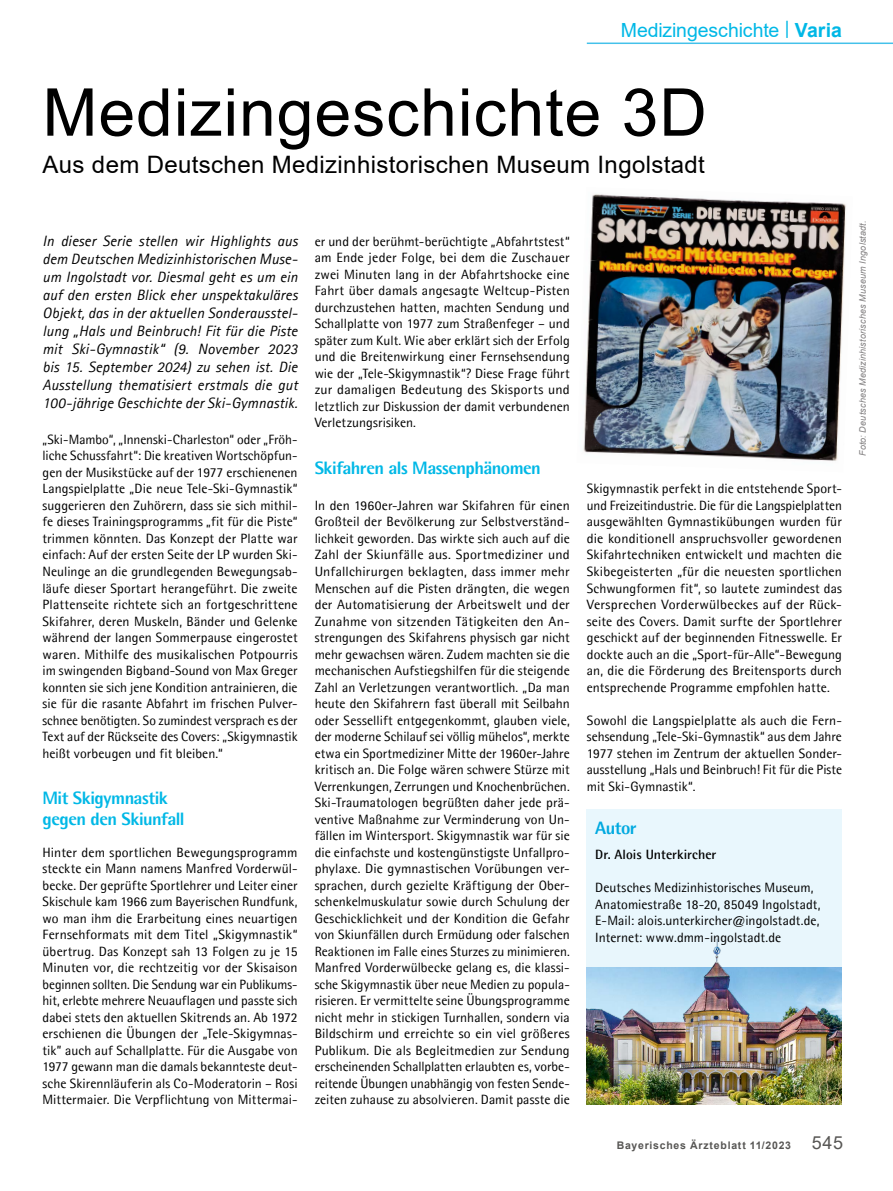
<style>
.page{position:relative;width:893px;height:1191px;background:#fff}
.page>*{position:absolute;margin:0;border:0;box-sizing:border-box;transform-origin:0 0}
.t1{font:66px "Arial";letter-spacing:.015em;color:#000}
.t2{font:24px "Arial";letter-spacing:.015em;color:#000}
.t3{font:19.5px "Arial";letter-spacing:-.005em;color:#00b8e6}
.t4{font:800 18px/21px "Agfa Rotis Semisans";letter-spacing:-.03em;color:#00b8e6}
.t5{font:800 18px "Agfa Rotis Semisans";letter-spacing:-.03em;color:#00a9e0}
.t6{font:italic 15px/18px "Agfa Rotis Sans Serif";letter-spacing:.005em;color:#000;text-align:justify}
.t7{font:13.5px/16.5px "Agfa Rotis Semisans";letter-spacing:.005em;color:#000;text-align:justify}
.t8{font:700 13.5px "Agfa Rotis Semisans";letter-spacing:.005em;color:#000}
.t9{font:700 10.5px "Arial";letter-spacing:.07em;color:#575654}
.t10{font:italic 9px "Arial";letter-spacing:.02em;color:#838182}
.s1{font-weight:700}
.s2{font-weight:400;font-size:18px}
</style>
<div class="page">
<hr style="left:587px;top:43px;width:306px;height:1px;background:#44c1ea">
<img style="left:583px;top:194px;width:263px;height:267px">
<div style="left:587px;top:809px;width:255px;height:187px;background:#e9f7fd"></div>
<img style="left:587px;top:1029px;width:255px;height:75px">
<img style="left:587px;top:938px;width:255px;height:91px">
<h3 class="t3" style="left:621px;top:16px;width:223px">Medizingeschichte <sup>|</sup> <span class="s1">Varia</span></h3>
<h1 class="t1" style="left:43px;top:67px;width:666px">Medizingeschichte 3D</h1>
<h2 class="t2" style="left:43px;top:148px;width:664px">Aus dem Deutschen Medizinhistorischen Museum Ingolstadt</h2>
<p class="t6" style="left:43px;top:232px;width:257px">In dieser Serie stellen wir Highlights aus dem Deutschen Medizinhistorischen Muse&shy;um Ingolstadt vor. Diesmal geht es um ein auf den ersten Blick eher unspektakuläres Objekt, das in der aktuellen Sonderausstel&shy;lung „Hals und Beinbruch! Fit für die Piste mit Ski-Gymnastik“ (9. November 2023 bis 15. September 2024) zu sehen ist. Die Ausstellung thematisiert erstmals die gut 100-jährige Geschichte der Ski-Gymnastik.</p>
<p class="t7" style="left:43px;top:431px;width:257px">„Ski-Mambo“, „Innenski-Charleston“ oder „Fröh&shy;liche Schussfahrt“: Die kreativen Wortschöpfun&shy;gen der Musikstücke auf der 1977 erschienenen Langspielplatte „Die neue Tele-Ski-Gymnastik“ suggerieren den Zuhörern, dass sie sich mithil&shy;fe dieses Trainingsprogramms „fit für die Piste“ trimmen könnten. Das Konzept der Platte war einfach: Auf der ersten Seite der LP wurden Ski-Neulinge an die grundlegenden Bewegungsab&shy;läufe dieser Sportart herangeführt. Die zweite Plattenseite richtete sich an fortgeschrittene Skifahrer, deren Muskeln, Bänder und Gelenke während der langen Sommerpause eingerostet waren. Mithilfe des musikalischen Potpourris im swingenden Bigband-Sound von Max Greger konnten sie sich jene Kondition antrainieren, die sie für die rasante Abfahrt im frischen Pulver&shy;schnee benötigten. So zumindest versprach es der Text auf der Rückseite des Covers: „Skigymnastik heißt vorbeugen und fit bleiben.“</p>
<h3 class="t4" style="left:43px;top:787px;width:143px">Mit Skigymnastik gegen den Skiunfall</h3>
<p class="t7" style="left:43px;top:843px;width:257px">Hinter dem sportlichen Bewegungsprogramm steckte ein Mann namens Manfred Vorderwül&shy;becke. Der geprüfte Sportlehrer und Leiter einer Skischule kam 1966 zum Bayerischen Rundfunk, wo man ihm die Erarbeitung eines neuartigen Fernsehformats mit dem Titel „Skigymnastik“ übertrug. Das Konzept sah 13 Folgen zu je 15<br>Minuten vor, die rechtzeitig vor der Skisaison beginnen sollten. Die Sendung war ein Publikums&shy;hit, erlebte mehrere Neuauflagen und passte sich dabei stets den aktuellen Skitrends an. Ab 1972 erschienen die Übungen der „Tele-Skigymnas&shy;tik” auch auf Schallplatte. Für die Ausgabe von 1977 gewann man die damals bekannteste deut&shy;sche Skirennläuferin als Co-Moderatorin – Rosi Mittermaier. Die Verpflichtung von Mittermai-</p>
<p class="t7" style="left:315px;top:233px;width:257px">er und der berühmt-berüchtigte „Abfahrtstest“ am Ende jeder Folge, bei dem die Zuschauer zwei Minuten lang in der Abfahrtshocke eine Fahrt über damals angesagte Weltcup-Pisten durchzustehen hatten, machten Sendung und Schallplatte von 1977 zum Straßenfeger – und später zum Kult. Wie aber erklärt sich der Erfolg und die Breitenwirkung einer Fernsehsendung wie der „Tele-Skigymnastik“? Diese Frage führt zur damaligen Bedeutung des Skisports und letztlich zur Diskussion der damit verbundenen Verletzungsrisiken.</p>
<h3 class="t4" style="left:315px;top:457px;width:228px">Skifahren als Massenphänomen</h3>
<p class="t7" style="left:315px;top:497px;width:257px">In den 1960er-Jahren war Skifahren für einen Großteil der Bevölkerung zur Selbstverständ&shy;lichkeit geworden. Das wirkte sich auch auf die Zahl der Skiunfälle aus. Sportmediziner und Unfallchirurgen beklagten, dass immer mehr Menschen auf die Pisten drängten, die wegen der Automatisierung der Arbeitswelt und der Zunahme von sitzenden Tätigkeiten den An&shy;strengungen des Skifahrens physisch gar nicht mehr gewachsen wären. Zudem machten sie die mechanischen Aufstiegshilfen für die steigende Zahl an Verletzungen verantwortlich. „Da man heute den Skifahrern fast überall mit Seilbahn oder Sessellift entgegenkommt, glauben viele, der moderne Schilauf sei völlig mühelos“, merkte etwa ein Sportmediziner Mitte der 1960er-Jahre kritisch an. Die Folge wären schwere Stürze mit Verrenkungen, Zerrungen und Knochenbrüchen.<br>Ski-Traumatologen begrüßten daher jede prä&shy;ventive Maßnahme zur Verminderung von Un&shy;fällen im Wintersport. Skigymnastik war für sie die einfachste und kostengünstigste Unfallpro&shy;phylaxe. Die gymnastischen Vorübungen ver&shy;sprachen, durch gezielte Kräftigung der Ober&shy;schenkelmuskulatur sowie durch Schulung der Geschicklichkeit und der Kondition die Gefahr von Skiunfällen durch Ermüdung oder falschen Reaktionen im Falle eines Sturzes zu minimieren.<br>Manfred Vorderwülbecke gelang es, die klassi&shy;sche Skigymnastik über neue Medien zu popula&shy;risieren. Er vermittelte seine Übungsprogramme nicht mehr in stickigen Turnhallen, sondern via Bildschirm und erreichte so ein viel größeres Publikum. Die als Begleitmedien zur Sendung erscheinenden Schallplatten erlaubten es, vorbe&shy;reitende Übungen unabhängig von festen Sende&shy;zeiten zuhause zu absolvieren. Damit passte die</p>
<p class="t7" style="left:587px;top:480px;width:257px">Skigymnastik perfekt in die entstehende Sport&shy;und Freizeitindustrie. Die für die Langspielplatten ausgewählten Gymnastikübungen wurden für die konditionell anspruchsvoller gewordenen Skifahrtechniken entwickelt und machten die Skibegeisterten „für die neuesten sportlichen Schwungformen fit“, so lautete zumindest das Versprechen Vorderwülbeckes auf der Rück&shy;seite des Covers. Damit surfte der Sportlehrer geschickt auf der beginnenden Fitnesswelle. Er dockte auch an die „Sport-für-Alle“-Bewegung an, die die Förderung des Breitensports durch entsprechende Programme empfohlen hatte.</p>
<p class="t7" style="left:587px;top:711px;width:257px">Sowohl die Langspielplatte als auch die Fern&shy;sehsendung „Tele-Ski-Gymnastik“ aus dem Jahre 1977 stehen im Zentrum der aktuellen Sonder&shy;ausstellung „Hals und Beinbruch! Fit für die Piste mit Ski-Gymnastik“.</p>
<h3 class="t5" style="left:595px;top:817px;width:43px">Autor</h3>
<p class="t8" style="left:595px;top:846px;width:122px">Dr. Alois Unterkircher</p>
<p class="t7" style="left:595px;top:879px;width:227px;text-align:left">Deutsches Medizinhistorisches Museum, Anatomiestraße 18-20, 85049 Ingolstadt, E-Mail: alois.unterkircher@ingolstadt.de, Internet: www.dmm-ingolstadt.de</p>
<p class="t9" style="left:617px;top:1137px;width:228px">Bayerisches Ärzteblatt 11/2023 <span class="s2">545</span></p>
<p class="t10" style="left:857px;top:456px;width:237px;rotate:-90deg">Foto: Deutsches Medizinhistorisches Museum Ingolstadt.</p>
</div>
